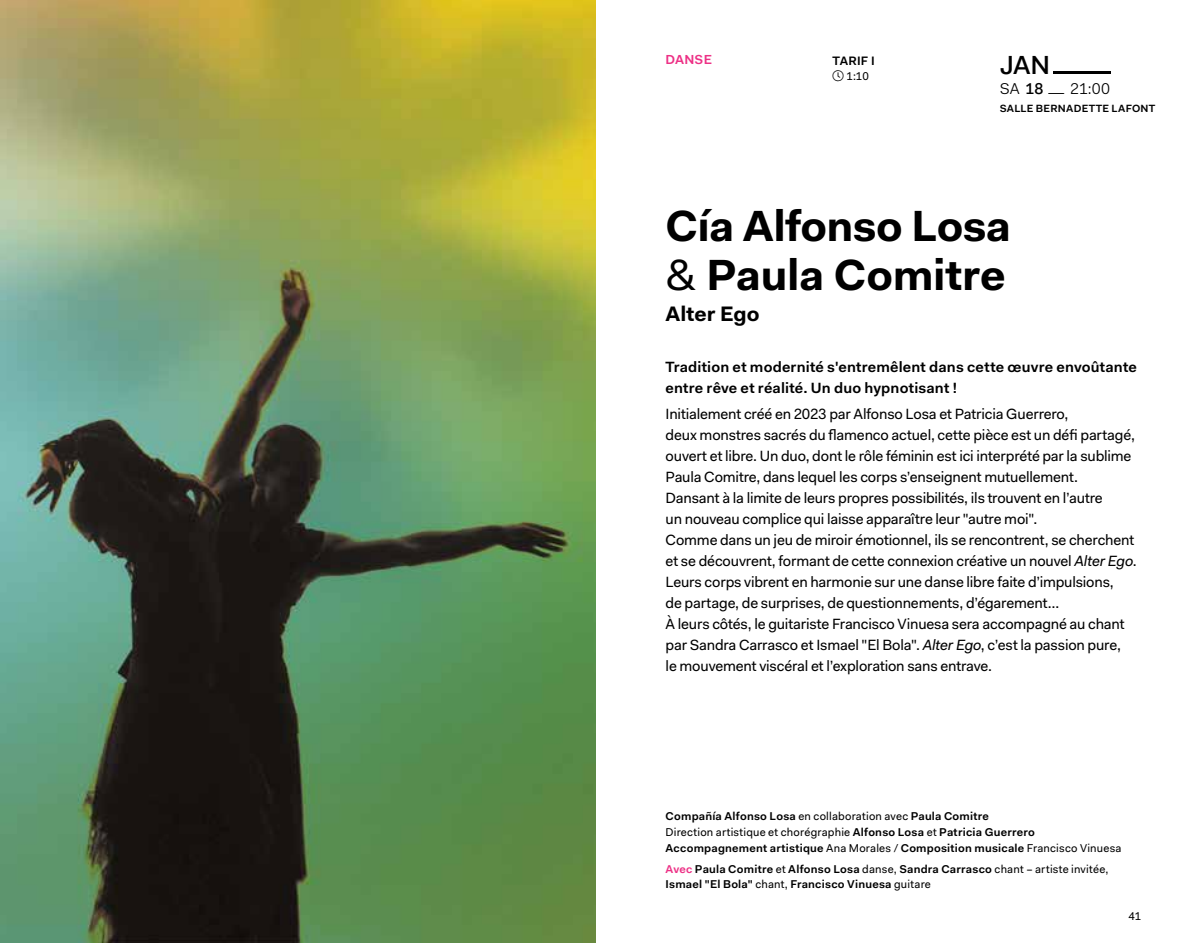
<style>
.page{position:relative;width:1191px;height:943px;background:#fff}
.page>*{position:absolute;margin:0;border:0;box-sizing:border-box;transform-origin:0 0}
.t1{font:700 43.75px/49px "Fakt Pro";letter-spacing:-.01em;color:#000}
.t2{font:500 26.25px "Fakt Pro";color:#000}
.t3{font:700 21px "Fakt Pro";color:#000}
.t4{font:15.75px "Fakt Pro Blond";color:#000}
.t5{font:14.88px/21px "Fakt Pro";letter-spacing:-.01em;color:#000}
.t6{font:600 14.88px/21px "Fakt Pro";letter-spacing:.01em;color:#000}
.t7{font:600 13.12px "Fakt Pro";letter-spacing:.02em;color:#ed3186}
.t8{font:600 12.25px "Fakt Pro";letter-spacing:.02em;color:#000}
.t9{font:600 11.38px/15.8px "Fakt Pro";letter-spacing:.02em;color:#000}
.t10{font:11.38px "Fakt Pro";color:#000}
.t11{font:600 10.5px "Fakt Pro";letter-spacing:.025em;color:#000}
.s1{font-family:"Fakt Pro";font-weight:500}
.s2{font-weight:400}
.s3{font-style:italic}
.s4{color:#ed3186}
</style>
<div class="page">
<img style="left:0;top:0;width:595px;height:943px">
<p class="t7" style="left:665px;top:51px;width:48px">DANSE</p>
<p class="t8" style="left:832px;top:52px;width:44px">TARIF I</p>
<p class="t10" style="left:846px;top:69px;width:24px">1:10</p>
<h2 class="t2" style="left:999px;top:48px;width:113px">JAN_</h2>
<p class="t4" style="left:999px;top:78px;width:112px">SA <span class="s1">18</span> _ 21:00</p>
<p class="t11" style="left:999px;top:101px;width:157px">SALLE BERNADETTE LAFONT</p>
<h1 class="t1" style="left:665px;top:201px;width:347px">Cía Alfonso Losa <span class="s2">&amp;</span> Paula Comitre</h1>
<h3 class="t3" style="left:665px;top:299px;width:96px">Alter Ego</h3>
<p class="t6" style="left:665px;top:356px;width:473px">Tradition et modernité s'entremêlent dans cette œuvre envoûtante entre rêve et réalité. Un duo hypnotisant !</p>
<p class="t5" style="left:665px;top:403px;width:472px">Initialement créé en 2023 par Alfonso Losa et Patricia Guerrero,<br>deux monstres sacrés du flamenco actuel, cette pièce est un défi partagé, ouvert et libre. Un duo, dont le rôle féminin est ici interprété par la sublime Paula Comitre, dans lequel les corps s’enseignent mutuellement.<br>Dansant à la limite de leurs propres possibilités, ils trouvent en l’autre<br>un nouveau complice qui laisse apparaître leur "autre moi".<br>Comme dans un jeu de miroir émotionnel, ils se rencontrent, se cherchent et se découvrent, formant de cette connexion créative un nouvel <span class="s3">Alter Ego</span>.<br>Leurs corps vibrent en harmonie sur une danse libre faite d’impulsions,<br>de partage, de surprises, de questionnements, d’égarement…<br>À leurs côtés, le guitariste Francisco Vinuesa sera accompagné au chant par Sandra Carrasco et Ismael "El Bola". <span class="s3">Alter Ego</span>, c’est la passion pure,<br>le mouvement viscéral et l’exploration sans entrave.</p>
<p class="t9" style="left:665px;top:808px;width:457px">Compañía Alfonso Losa <span class="s2">en collaboration avec</span> Paula Comitre<br><span class="s2">Direction artistique et chorégraphie</span> Alfonso Losa <span class="s2">et</span> Patricia Guerrero<br>Accompagnement artistique <span class="s2">Ana Morales /</span> Composition musicale <span class="s2">Francisco Vinuesa</span></p>
<p class="t9" style="left:665px;top:860px;width:444px"><span class="s4">Avec</span> Paula Comitre <span class="s2">et</span> Alfonso Losa <span class="s2">danse,</span> Sandra Carrasco <span class="s2">chant – artiste invitée,<br></span>Ismael "El Bola" <span class="s2">chant,</span> Francisco Vinuesa <span class="s2">guitare</span></p>
<p class="t10" style="left:1128px;top:908px;width:14px">41</p>
</div>
